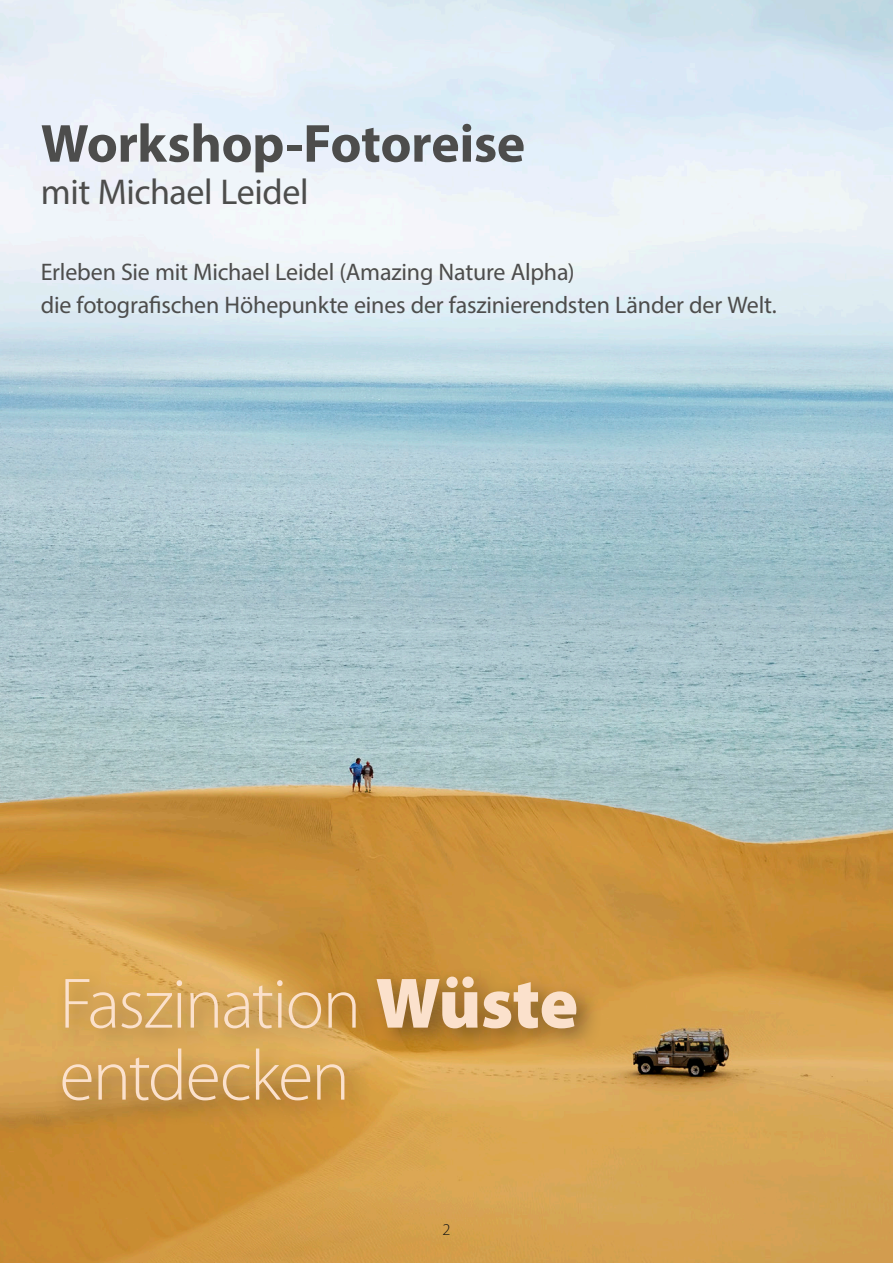
<style>
.page{position:relative;width:893px;height:1263px;background:#fff}
.page>*{position:absolute;margin:0;border:0;box-sizing:border-box;transform-origin:0 0}
.t1{font:300 72px/72px "Myriad Pro";letter-spacing:-.025em;color:#fbe1cc}
.t2{font:700 54px "Myriad Pro";letter-spacing:-.01em;color:#4d4d4c}
.t3{font:36px "Myriad Pro";letter-spacing:-.01em;color:#4d4d4c}
.t4{font:24px/33px "Myriad Pro";letter-spacing:-.01em;color:#4d4d4c}
.t5{font:300 16.5px "Myriad Pro";color:#131413}
.s1{font-weight:900}
</style>
<div class="page">
<img style="left:0;top:0;width:893px;height:1263px">
<div style="left:53px;top:967px;width:550px;height:160px;background:#131413;opacity:.42"></div>
<h2 class="t2" style="left:41px;top:108px;width:486px">Workshop-Fotoreise</h2>
<h3 class="t3" style="left:41px;top:169px;width:269px">mit Michael Leidel</h3>
<p class="t4" style="left:41px;top:255px;width:738px">Erleben Sie mit Michael Leidel (Amazing Nature Alpha)<br>die fotografischen Höhepunkte eines der faszinierendsten Länder der Welt.</p>
<h1 class="t1" style="left:60px;top:967px;width:520px">Faszination <span class="s1">Wüste </span>entdecken</h1>
<p class="t5" style="left:442px;top:1219px;width:10px">2</p>
</div>
